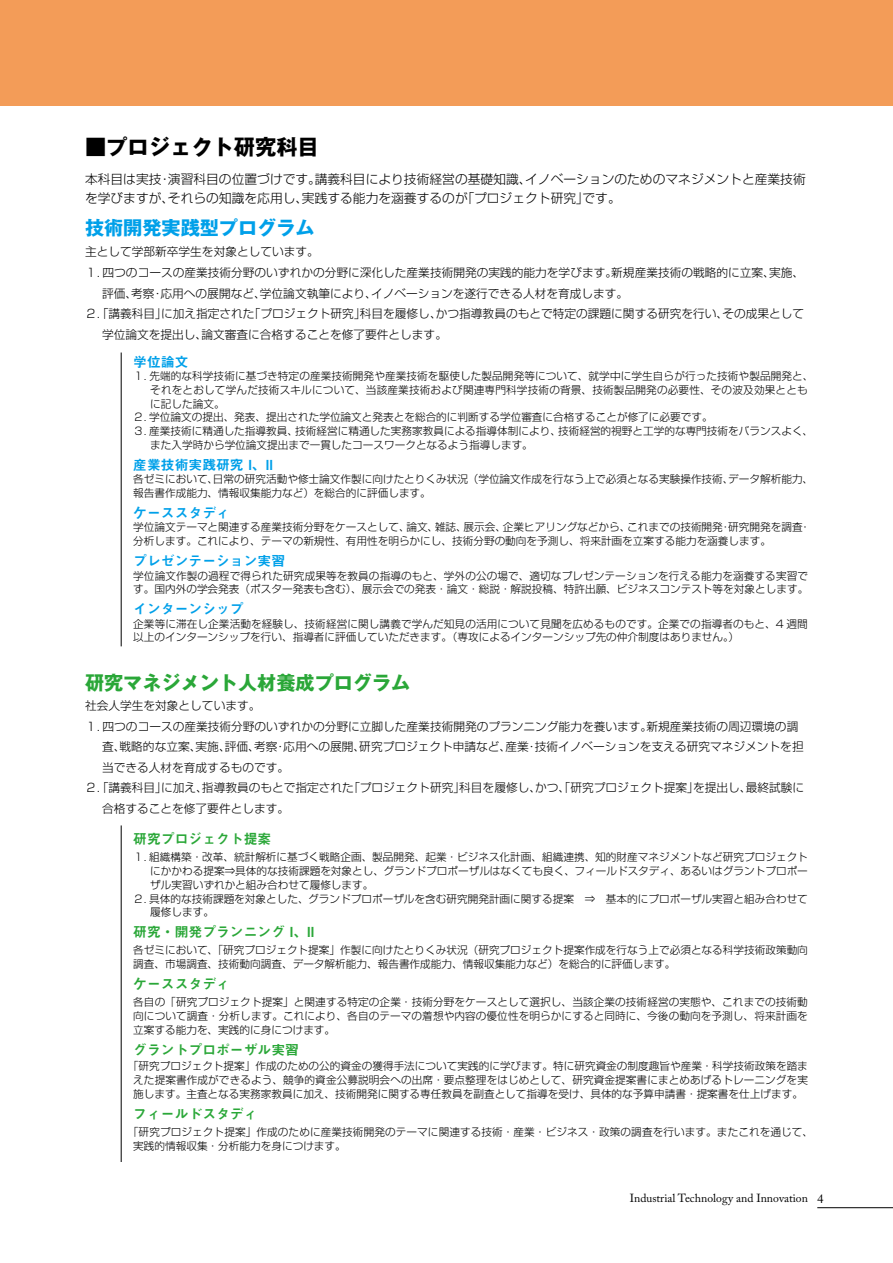
<style>
.page{position:relative;width:893px;height:1263px;background:#fff}
.page>*{position:absolute;margin:0;border:0;box-sizing:border-box;transform-origin:0 0}
.t1{font:700 21.3px "Gothic MB101 Pro";color:#000}
.t2{font:700 19.2px "Gothic MB101 Pro";color:#2aa738}
.t3{font:700 19.2px "Gothic MB101 Pro";color:#00a0e9}
.t4{font:13.8px "Midashi Go Pro MB31";color:#2aa738}
.t5{font:13.8px "Midashi Go Pro MB31";color:#00a0e9}
.t6{font:300 12.75px/19.2px "Shin Go Pro";color:#000}
.t7{font:300 11.7px/21.8px "Shin Go Pro";color:#000}
.t8{font:11.7px "Adobe Caslon Pro";color:#000}
.t9{font:300 10.65px/13.8px "Shin Go Pro";color:#000}
.s1{font-size:12.75px}
</style>
<div class="page">
<div style="left:0;top:0;width:893px;height:105px;background:#f39c58"></div>
<hr style="left:121px;top:352px;width:1px;height:294px;background:#000">
<hr style="left:121px;top:825px;width:1px;height:337px;background:#000">
<hr style="left:817px;top:1207px;width:76px;height:1px;background:#000">
<h1 class="t1" style="left:85px;top:129px;width:235px">■プロジェクト研究科目</h1>
<p class="t6" style="left:85px;top:168px;width:722px">本科目は実技・演習科目の位置づけです。講義科目により技術経営の基礎知識、イノベーションのためのマネジメントと産業技術を学びますが、それらの知識を応用し、実践する能力を涵養するのが「プロジェクト研究」です。</p>
<h2 class="t3" style="left:85px;top:211px;width:231px">技術開発実践型プログラム</h2>
<p class="t7" style="left:85px;top:239px;width:721px">主として学部新卒学生を対象としています。<br>１．四つのコースの産業技術分野のいずれかの分野に深化した産業技術開発の実践的能力を学びます。新規産業技術の戦略的に立案、実施、</p>
<p class="t7" style="left:102px;top:281px;width:528px">評価、考察・応用への展開など、学位論文執筆により、イノベーションを遂行できる人材を育成します。</p>
<p class="t7" style="left:85px;top:302px;width:721px">２．「講義科目」に加え指定された｢プロジェクト研究｣科目を履修し、かつ指導教員のもとで特定の課題に関する研究を行い、その成果として</p>
<p class="t7" style="left:102px;top:322px;width:346px">学位論文を提出し、論文審査に合格することを修了要件とします。</p>
<p class="t5" style="left:133px;top:351px;width:57px">学位論文</p>
<p class="t9" style="left:150px;top:368px;width:665px;text-indent:-17px">１. 先端的な科学技術に基づき特定の産業技術開発や産業技術を駆使した製品開発等について、就学中に学生自らが行った技術や製品開発と、それをとおして学んだ技術スキルについて、当該産業技術および関連専門科学技術の背景、技術製品開発の必要性、その波及効果とともに記した論文。</p>
<p class="t9" style="left:133px;top:409px;width:581px">２. 学位論文の提出、発表、提出された学位論文と発表とを総合的に判断する学位審査に合格することが修了に必要です。</p>
<p class="t9" style="left:150px;top:423px;width:664px;text-indent:-17px">３. 産業技術に精通した指導教員、技術経営に精通した実務家教員による指導体制により、技術経営的視野と工学的な専門技術をバランスよく、また入学時から学位論文提出まで一貫したコースワークとなるよう指導します。</p>
<p class="t5" style="left:133px;top:454px;width:141px">産業技術実践研究 I、II</p>
<p class="t9" style="left:133px;top:471px;width:681px">各ゼミにおいて、日常の研究活動や修士論文作製に向けたとりくみ状況（学位論文作成を行なう上で必須となる実験操作技術、データ解析能力、報告書作成能力、情報収集能力など）を総合的に評価します。</p>
<p class="t5" style="left:133px;top:502px;width:98px">ケーススタディ</p>
<p class="t9" style="left:133px;top:519px;width:679px">学位論文テーマと関連する産業技術分野をケースとして、論文、雑誌、展示会、企業ヒアリングなどから、これまでの技術開発・研究開発を調査・分析します。これにより、テーマの新規性、有用性を明らかにし、技術分野の動向を予測し、将来計画を立案する能力を涵養します。</p>
<p class="t5" style="left:133px;top:550px;width:154px">プレゼンテーション実習</p>
<p class="t9" style="left:133px;top:567px;width:676px">学位論文作製の過程で得られた研究成果等を教員の指導のもと、学外の公の場で、適切なプレゼンテーションを行える能力を涵養する実習です。国内外の学会発表（ポスター発表も含む）、展示会での発表・論文・総説・解説投稿、特許出願、ビジネスコンテスト等を対象とします。</p>
<p class="t5" style="left:133px;top:598px;width:112px">インターンシップ</p>
<p class="t9" style="left:133px;top:615px;width:676px">企業等に滞在し企業活動を経験し、技術経営に関し講義で学んだ知見の活用について見聞を広めるものです。企業での指導者のもと、4 週間以上のインターンシップを行い、指導者に評価していただきます。（専攻によるインターンシップ先の仲介制度はありません。）</p>
<h2 class="t2" style="left:85px;top:666px;width:327px">研究マネジメント人材養成プログラム</h2>
<p class="t7" style="left:85px;top:693px;width:177px">社会人学生を対象としています。</p>
<p class="t7" style="left:85px;top:714px;width:715px">１．四つのコースの産業技術分野のいずれかの分野に立脚した産業技術開発のプランニング能力を養います。新規産業技術の周辺環境の調</p>
<p class="t7" style="left:102px;top:734px;width:703px">査、戦略的な立案、実施、評価、考察・応用への展開、研究プロジェクト申請など、産業・技術イノベーションを支える研究マネジメントを担</p>
<p class="t7" style="left:102px;top:755px;width:189px">当できる人材を育成するものです。</p>
<p class="t7" style="left:85px;top:775px;width:721px">２．「講義科目」に加え、指導教員のもとで指定された｢プロジェクト研究｣科目を履修し、かつ、「研究プロジェクト提案」を提出し、最終試験に</p>
<p class="t7" style="left:102px;top:796px;width:189px">合格することを修了要件とします。</p>
<p class="t4" style="left:133px;top:828px;width:140px">研究プロジェクト提案</p>
<p class="t9" style="left:150px;top:849px;width:659px;text-align:justify;text-indent:-17px">１. 組織構築・改革、統計解析に基づく戦略企画、製品開発、起業・ビジネス化計画、組織連携、知的財産マネジメントなど研究プロジェクトにかかわる提案⇒具体的な技術課題を対象とし、グランドプロポーザルはなくても良く、フィールドスタディ、あるいはグラントプロポーザル実習いずれかと組み合わせて履修します。</p>
<p class="t9" style="left:150px;top:890px;width:659px;text-indent:-17px">２. 具体的な技術課題を対象とした、グランドプロポーザルを含む研究開発計画に関する提案　⇒　基本的にプロポーザル実習と組み合わせて履修します。</p>
<p class="t4" style="left:133px;top:921px;width:183px">研究・開発プランニング I、II</p>
<p class="t9" style="left:133px;top:942px;width:676px">各ゼミにおいて、「研究プロジェクト提案」作製に向けたとりくみ状況（研究プロジェクト提案作成を行なう上で必須となる科学技術政策動向調査、市場調査、技術動向調査、データ解析能力、報告書作成能力、情報収集能力など）を総合的に評価します。</p>
<p class="t4" style="left:133px;top:973px;width:98px">ケーススタディ</p>
<p class="t9" style="left:133px;top:994px;width:676px;text-align:justify">各自の「研究プロジェクト提案」と関連する特定の企業・技術分野をケースとして選択し、当該企業の技術経営の実態や、これまでの技術動向について調査・分析します。これにより、各自のテーマの着想や内容の優位性を明らかにすると同時に、今後の動向を予測し、将来計画を立案する能力を、実践的に身につけます。</p>
<p class="t4" style="left:133px;top:1038px;width:167px">グラントプロポーザル実習</p>
<p class="t9" style="left:128px;top:1058px;width:682px;text-align:center">「研究プロジェクト提案」作成のための公的資金の獲得手法について実践的に学びます。特に研究資金の制度趣旨や産業・科学技術政策を踏まえた提案書作成ができるよう、競争的資金公募説明会への出席・要点整理をはじめとして、研究資金提案書にまとめあげるトレーニングを実施します。主査となる実務家教員に加え、技術開発に関する専任教員を副査として指導を受け、具体的な予算申請書・提案書を仕上げます。</p>
<p class="t4" style="left:133px;top:1102px;width:126px">フィールドスタディ</p>
<p class="t9" style="left:133px;top:1123px;width:681px;text-indent:-5px">「研究プロジェクト提案」作成のために産業技術開発のテーマに関連する技術・産業・ビジネス・政策の調査を行います。またこれを通じて、実践的情報収集・分析能力を身につけます。</p>
<p class="t8" style="left:630px;top:1191px;width:195px">Industrial Technology and Innovation <span class="s1">4</span></p>
</div>
